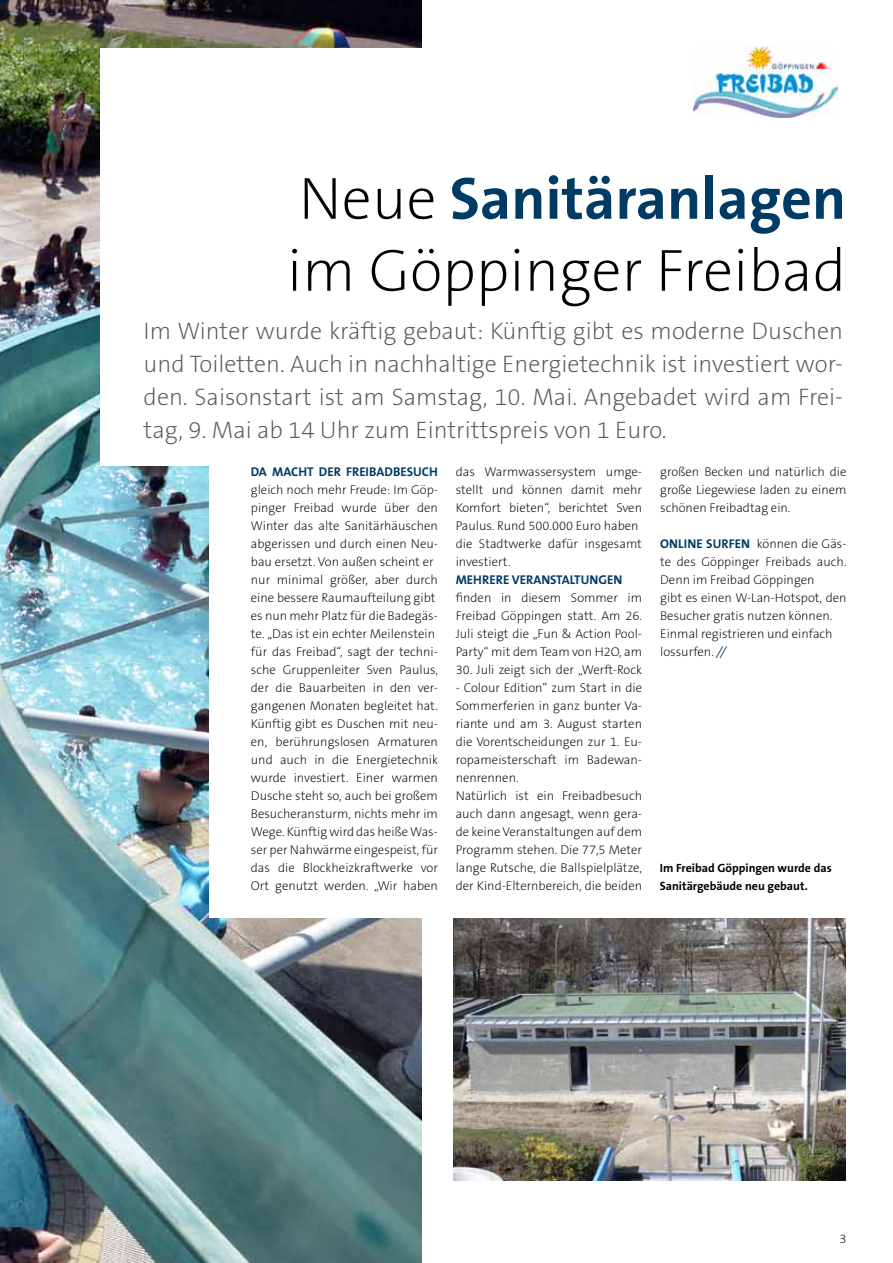
<style>
.page{position:relative;width:893px;height:1263px;background:#fff}
.page>*{position:absolute;margin:0;border:0;box-sizing:border-box;transform-origin:0 0}
.t1{font:700 60px "The Sans B7";color:#003b65}
.t2{font:200 60px "The Sans B2";color:#000}
.t3{font:200 24px/33px "The Sans B2";color:#58585a;text-align:justify}
.t4{font:200 12.75px/18px "The Sans B2";color:#000}
.t5{font:700 12.75px "The Sans B7";color:#003b65}
.t6{font:700 12px/18px "The Sans B7";color:#000}
.s1{font-family:"The Sans B2";font-weight:200;color:#000}
.s2{font-family:"The Sans B7";font-weight:700;color:#003b65}
.s3{font-family:"The Sans B4";font-weight:300;font-style:italic;color:#003b65}
</style>
<div class="page">
<img style="left:0;top:0;width:421px;height:1263px">
<div style="left:209px;top:48px;width:660px;height:870px;background:#fff"></div>
<div style="left:100px;top:48px;width:769px;height:418px;background:#fff"></div>
<img style="left:693px;top:47px;width:144px;height:70px">
<img style="left:454px;top:918px;width:391px;height:262px">
<h1 class="t1" style="left:299px;top:167px;width:549px"><span class="s1">Neue</span> Sanitäranlagen</h1>
<h1 class="t2" style="left:287px;top:240px;width:561px">im Göppinger Freibad</h1>
<p class="t3" style="left:144px;top:316px;width:701px">Im Winter wurde kräftig gebaut: Künftig gibt es moderne Duschen und Toiletten. Auch in nachhaltige Energietechnik ist investiert wor&shy;den. Saisonstart ist am Samstag, 10. Mai. Angebadet wird am Frei&shy;tag, 9. Mai ab 14 Uhr zum Eintrittspreis von 1 Euro.</p>
<p class="t5" style="left:251px;top:465px;width:189px">DA MACHT DER FREIBADBESUCH</p>
<p class="t4" style="left:251px;top:481px;width:189px">gleich noch mehr Freude: Im Göp&shy;pinger Freibad wurde über den<br>Winter das alte Sanitärhäuschen abgerissen und durch einen Neu&shy;bau ersetzt. Von außen scheint er nur minimal größer, aber durch eine bessere Raumaufteilung gibt es nun mehr Platz für die Badegäs&shy;te. „Das ist ein echter Meilenstein für das Freibad“, sagt der techni&shy;sche Gruppenleiter Sven Paulus, der die Bauarbeiten in den ver&shy;gangenen Monaten begleitet hat.<br>Künftig gibt es Duschen mit neu&shy;en, berührungslosen Armaturen und auch in die Energietechnik wurde investiert. Einer warmen<br>Dusche steht so, auch bei großem<br>Besucheransturm, nichts mehr im<br>Wege. Künftig wird das heiße Was&shy;ser per Nahwärme eingespeist, für das die Blockheizkraftwerke vor<br>Ort genutzt werden. „Wir haben</p>
<p class="t4" style="left:456px;top:463px;width:188px">das Warmwassersystem umge&shy;stellt und können damit mehr<br>Komfort bieten“, berichtet Sven<br>Paulus. Rund 500.000 Euro haben die Stadtwerke dafür insgesamt investiert.</p>
<p class="t5" style="left:456px;top:573px;width:168px">MEHRERE VERANSTALTUNGEN</p>
<p class="t4" style="left:456px;top:589px;width:188px;text-align:justify">finden in diesem Sommer im Freibad Göppingen statt. Am 26.<br>Juli steigt die „Fun &amp; Action Pool-Party“ mit dem Team von H2O, am</p>
<p class="t4" style="left:456px;top:661px;width:188px">30. Juli zeigt sich der „Werft-Rock</p>
<p class="t4" style="left:456px;top:679px;width:188px">- Colour Edition“ zum Start in die<br>Sommerferien in ganz bunter Va&shy;riante und am 3. August starten die Vorentscheidungen zur 1. Eu&shy;ropameisterschaft im Badewan&shy;nenrennen.<br>Natürlich ist ein Freibadbesuch auch dann angesagt, wenn gera&shy;de keine Veranstaltungen auf dem<br>Programm stehen. Die 77,5 Meter lange Rutsche, die Ballspielplätze, der Kind-Elternbereich, die beiden</p>
<p class="t4" style="left:660px;top:463px;width:188px;text-align:justify">großen Becken und natürlich die große Liegewiese laden zu einem schönen Freibadtag ein.</p>
<p class="t4" style="left:660px;top:535px;width:188px"><span class="s2">ONLINE SURFEN</span> können die Gäs&shy;te des Göppinger Freibads auch.<br>Denn im Freibad Göppingen<br>gibt es einen W-Lan-Hotspot, den<br>Besucher gratis nutzen können.<br>Einmal registrieren und einfach lossurfen. <span class="s3">//</span></p>
<p class="t6" style="left:660px;top:860px;width:173px">Im Freibad Göppingen wurde das<br>Sanitärgebäude neu gebaut.</p>
<p class="t4" style="left:840px;top:1230px;width:9px">3</p>
</div>
